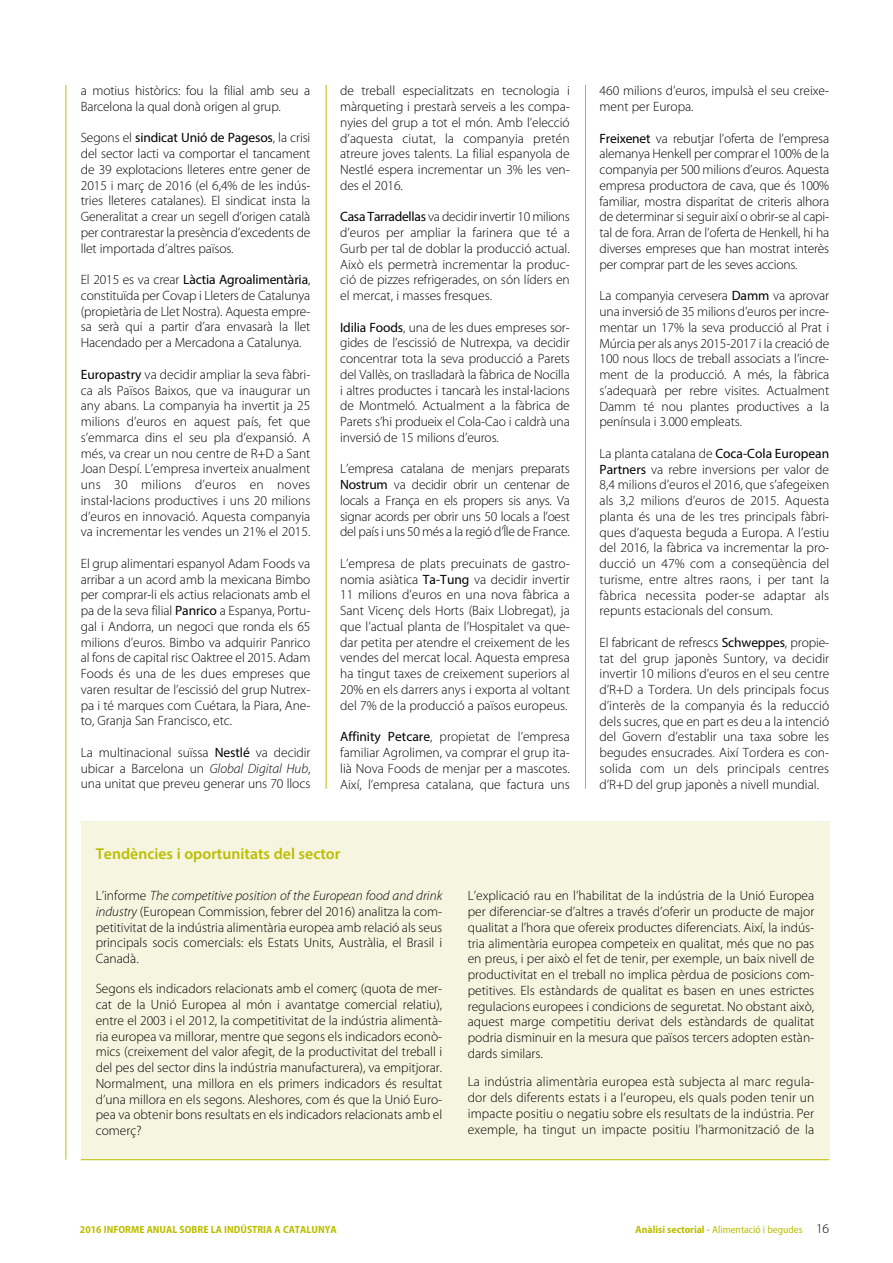
<style>
.page{position:relative;width:893px;height:1263px;background:#fff}
.page>*{position:absolute;margin:0;border:0;box-sizing:border-box;transform-origin:0 0}
.t1{font:600 15.75px "Myriad Pro";color:#bcbe00}
.t2{font:300 13.5px/15.8px "Myriad Pro";color:#000;text-align:justify}
.t3{font:700 semi-condensed 10.5px "Myriad Pro";color:#bcbe00}
.t4{font:semi-condensed 10.5px "Myriad Pro";color:#bcbe00}
.s1{font-weight:400}
.s2{font-family:"Helvetica Neue"}
.s3{font-style:italic}
.s4{font-weight:700}
.s5{font-weight:300;font-stretch:normal;font-size:13.5px;color:#000}
</style>
<div class="page">
<hr style="left:66px;top:85px;width:1px;height:1075px;background:#bcbe00">
<hr style="left:326px;top:85px;width:1px;height:704px;background:#bcbe00">
<hr style="left:585px;top:85px;width:1px;height:704px;background:#bcbe00">
<div style="left:81px;top:821px;width:748px;height:339px;background:#f5f5e0"></div>
<hr style="left:81px;top:1159px;width:748px;height:1px;background:#bcbe00">
<p class="t2" style="left:81px;top:83px;width:231px">a motius històrics: fou la filial amb seu a<br>Barcelona la qual donà origen al grup.</p>
<p class="t2" style="left:81px;top:130px;width:231px">Segons el <span class="s1">sindicat Unió de Pagesos</span>, la crisi del sector lacti va comportar el tancament de 39 explotacions lleteres entre gener de 2015 i març de 2016 (el 6,4% de les indús&shy;tries lleteres catalanes). El sindicat insta la Generalitat a crear un segell d’origen català per contrarestar la presència d’excedents de llet importada d’altres països.</p>
<p class="t2" style="left:81px;top:272px;width:231px">El 2015 es va crear <span class="s1">Làctia Agroalimentària</span>, constituïda per Covap i Lleters de Catalunya (propietària de Llet Nostra). Aquesta empre&shy;sa serà qui a partir d’ara envasarà la llet Hacendado per a Mercadona a Catalunya.</p>
<p class="t2" style="left:81px;top:366px;width:231px"><span class="s1">Europastry</span> va decidir ampliar la seva fàbri&shy;ca als Països Baixos, que va inaugurar un any abans. La companyia ha invertit ja 25 milions d’euros en aquest país, fet que s’emmarca dins el seu pla d’expansió. A més, va crear un nou centre de R+D a Sant Joan Despí. L’empresa inverteix anualment uns 30 milions d’euros en noves instal<span class="s2">‧</span>lacions productives i uns 20 milions d’euros en innovació. Aquesta companyia va incrementar les vendes un 21% el 2015.</p>
<p class="t2" style="left:81px;top:555px;width:231px">El grup alimentari espanyol Adam Foods va arribar a un acord amb la mexicana Bimbo per comprar-li els actius relacionats amb el pa de la seva filial <span class="s1">Panrico</span> a Espanya, Portu&shy;gal i Andorra, un negoci que ronda els 65 milions d’euros. Bimbo va adquirir Panrico al fons de capital risc Oaktree el 2015. Adam Foods és una de les dues empreses que varen resultar de l’escissió del grup Nutrex&shy;pa i té marques com Cuétara, la Piara, Ane&shy;to, Granja San Francisco, etc.</p>
<p class="t2" style="left:81px;top:744px;width:231px">La multinacional suïssa <span class="s1">Nestlé</span> va decidir ubicar a Barcelona un <span class="s3">Global Digital Hub</span>, una unitat que preveu generar uns 70 llocs</p>
<p class="t2" style="left:340px;top:83px;width:231px">de treball especialitzats en tecnologia i màrqueting i prestarà serveis a les compa&shy;nyies del grup a tot el món. Amb l’elecció d’aquesta ciutat, la companyia pretén atreure joves talents. La filial espanyola de Nestlé espera incrementar un 3% les ven&shy;des el 2016.</p>
<p class="t2" style="left:340px;top:209px;width:231px"><span class="s1">Casa Tarradellas</span> va decidir invertir 10 milions d’euros per ampliar la farinera que té a Gurb per tal de doblar la producció actual.<br>Això els permetrà incrementar la produc&shy;ció de pizzes refrigerades, on són líders en el mercat, i masses fresques.</p>
<p class="t2" style="left:340px;top:319px;width:231px"><span class="s1">Idilia Foods</span>, una de les dues empreses sor&shy;gides de l’escissió de Nutrexpa, va decidir concentrar tota la seva producció a Parets del Vallès, on traslladarà la fàbrica de Nocilla i altres productes i tancarà les instal<span class="s2">‧</span>lacions de Montmeló. Actualment a la fàbrica de Parets s’hi produeix el Cola-Cao i caldrà una inversió de 15 milions d’euros.</p>
<p class="t2" style="left:340px;top:461px;width:231px">L’empresa catalana de menjars preparats <span class="s1">Nostrum</span> va decidir obrir un centenar de locals a França en els propers sis anys. Va signar acords per obrir uns 50 locals a l’oest del país i uns 50 més a la regió d’Île de France.</p>
<p class="t2" style="left:340px;top:555px;width:231px">L’empresa de plats precuinats de gastro&shy;nomia asiàtica <span class="s1">Ta-Tung</span> va decidir invertir 11 milions d’euros en una nova fàbrica a Sant Vicenç dels Horts (Baix Llobregat), ja que l’actual planta de l’Hospitalet va que&shy;dar petita per atendre el creixement de les vendes del mercat local. Aquesta empresa ha tingut taxes de creixement superiors al 20% en els darrers anys i exporta al voltant del 7% de la producció a països europeus.</p>
<p class="t2" style="left:340px;top:729px;width:231px"><span class="s1">Affinity Petcare</span>, propietat de l’empresa familiar Agrolimen, va comprar el grup ita&shy;lià Nova Foods de menjar per a mascotes.<br>Així, l’empresa catalana, que factura uns</p>
<p class="t2" style="left:600px;top:83px;width:231px">460 milions d’euros, impulsà el seu creixe&shy;ment per Europa.</p>
<p class="t2" style="left:600px;top:130px;width:231px"><span class="s1">Freixenet</span> va rebutjar l’oferta de l’empresa alemanya Henkell per comprar el 100% de la companyia per 500 milions d’euros. Aquesta empresa productora de cava, que és 100% familiar, mostra disparitat de criteris alhora de determinar si seguir així o obrir-se al capi&shy;tal de fora. Arran de l’oferta de Henkell, hi ha diverses empreses que han mostrat interès per comprar part de les seves accions.</p>
<p class="t2" style="left:600px;top:288px;width:231px">La companyia cervesera <span class="s1">Damm</span> va aprovar una inversió de 35 milions d’euros per incre&shy;mentar un 17% la seva producció al Prat i Múrcia per als anys 2015-2017 i la creació de 100 nous llocs de treball associats a l’incre&shy;ment de la producció. A més, la fàbrica s’adequarà per rebre visites. Actualment Damm té nou plantes productives a la península i 3.000 empleats.</p>
<p class="t2" style="left:600px;top:445px;width:231px">La planta catalana de <span class="s1">Coca-Cola European Partners</span> va rebre inversions per valor de 8,4 milions d’euros el 2016, que s’afegeixen als 3,2 milions d’euros de 2015. Aquesta planta és una de les tres principals fàbri&shy;ques d’aquesta beguda a Europa. A l’estiu del 2016, la fàbrica va incrementar la pro&shy;ducció un 47% com a conseqüència del turisme, entre altres raons, i per tant la fàbrica necessita poder-se adaptar als repunts estacionals del consum.</p>
<p class="t2" style="left:600px;top:634px;width:231px">El fabricant de refrescs <span class="s1">Schweppes</span>, propie&shy;tat del grup japonès Suntory, va decidir invertir 10 milions d’euros en el seu centre d’R+D a Tordera. Un dels principals focus d’interès de la companyia és la reducció dels sucres, que en part es deu a la intenció del Govern d’establir una taxa sobre les begudes ensucrades. Així Tordera es con&shy;solida com un dels principals centres d’R+D del grup japonès a nivell mundial.</p>
<p class="t1" style="left:96px;top:843px;width:246px">Tendències i oportunitats del sector</p>
<p class="t2" style="left:96px;top:888px;width:348px">L’informe <span class="s3">The competitive position of the European food and drink industry</span> (European Commission, febrer del 2016) analitza la com&shy;petitivitat de la indústria alimentària europea amb relació als seus principals socis comercials: els Estats Units, Austràlia, el Brasil i Canadà.</p>
<p class="t2" style="left:96px;top:981px;width:348px">Segons els indicadors relacionats amb el comerç (quota de mer&shy;cat de la Unió Europea al món i avantatge comercial relatiu), entre el 2003 i el 2012, la competitivitat de la indústria alimentà&shy;ria europea va millorar, mentre que segons els indicadors econò&shy;mics (creixement del valor afegit, de la productivitat del treball i del pes del sector dins la indústria manufacturera), va empitjorar.<br>Normalment, una millora en els primers indicadors és resultat d’una millora en els segons. Aleshores, com és que la Unió Euro&shy;pea va obtenir bons resultats en els indicadors relacionats amb el comerç?</p>
<p class="t2" style="left:468px;top:888px;width:348px">L’explicació rau en l’habilitat de la indústria de la Unió Europea per diferenciar-se d’altres a través d’oferir un producte de major qualitat a l’hora que ofereix productes diferenciats. Així, la indús&shy;tria alimentària europea competeix en qualitat, més que no pas en preus, i per això el fet de tenir, per exemple, un baix nivell de productivitat en el treball no implica pèrdua de posicions com&shy;petitives. Els estàndards de qualitat es basen en unes estrictes regulacions europees i condicions de seguretat. No obstant això, aquest marge competitiu derivat dels estàndards de qualitat podria disminuir en la mesura que països tercers adopten estàn&shy;dards similars.</p>
<p class="t2" style="left:468px;top:1074px;width:348px">La indústria alimentària europea està subjecta al marc regula&shy;dor dels diferents estats i a l’europeu, els quals poden tenir un impacte positiu o negatiu sobre els resultats de la indústria. Per exemple, ha tingut un impacte positiu l’harmonització de la</p>
<p class="t3" style="left:80px;top:1224px;width:258px">2016 INFORME ANUAL SOBRE LA INDÚSTRIA A CATALUNYA</p>
<p class="t4" style="left:635px;top:1224px;width:195px"><span class="s4">Anàlisi sectorial -</span> Alimentació i begudes <span class="s5">16</span></p>
</div>
